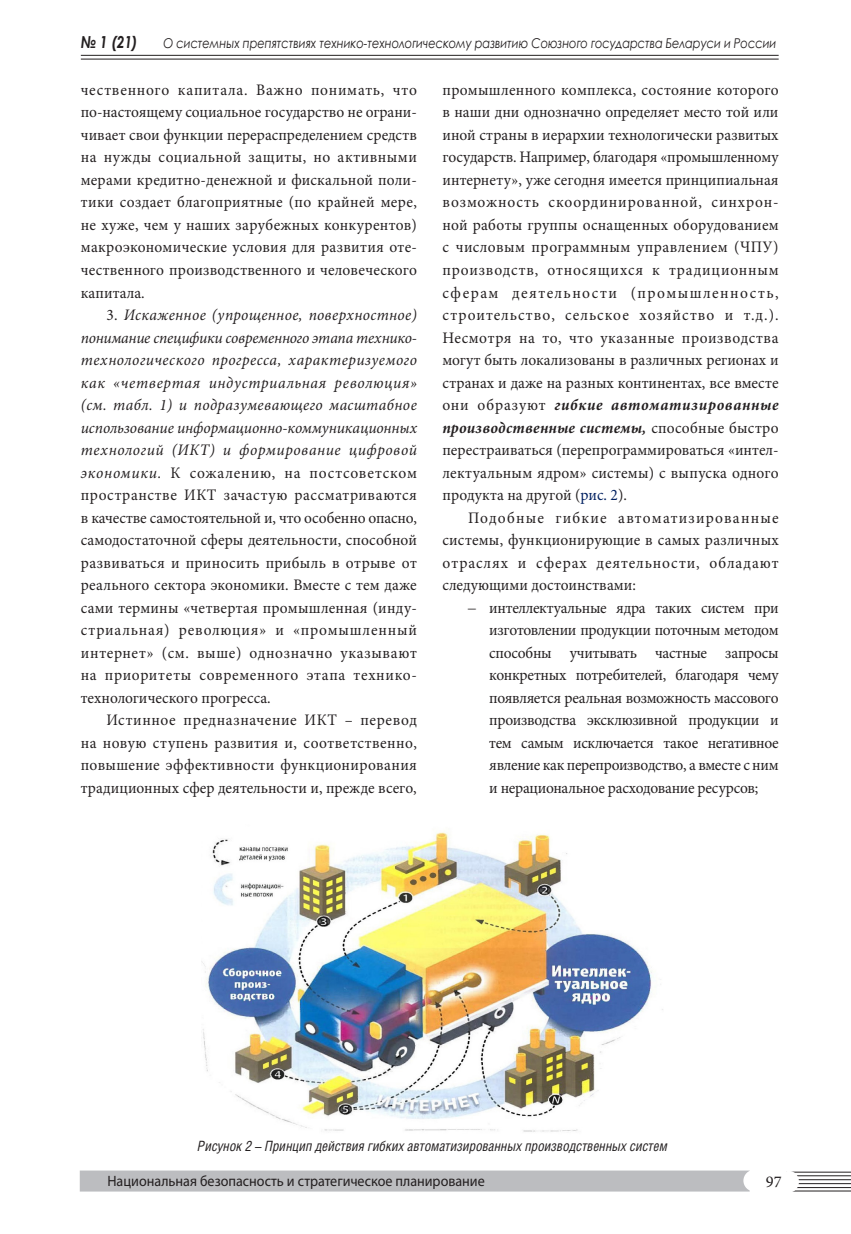
<style>
.page{position:relative;width:851px;height:1234px;background:#fff}
.page>*{position:absolute;margin:0;border:0;box-sizing:border-box;transform-origin:0 0}
.t1{font:italic 700 16.5px "Century Gothic";color:#231f20;scale:.85 1}
.t2{font:16.5px "Minion Pro";color:#231f20}
.Основной_текст2{font:16.05px/22.5px "Minion Pro";letter-spacing:.01em;color:#231f20;text-align:justify;scale:.96 1}
.t3{font:15px "Myriad Pro";color:#231f20;scale:.94 1}
.ПодписьРисунков{font:italic 14.1px "Helios Cond";color:#231f20;scale:.95 1}
.t4{font:italic 13.5px "Century Gothic";letter-spacing:-.01em;color:#231f20;scale:.85 1}
.s1{font-style:italic}
.s2{font-weight:700;font-style:italic}
.s3{color:#002060}
.s4{font-family:"Times New Roman"}
</style>
<div class="page">
<div style="left:80px;top:1170px;width:669px;height:21px;background:#bcbdc0"></div>
<div style="left:744px;top:1170px;width:20px;height:20px;background:#fff;border-radius:50%"></div>
<div style="left:743px;top:1169px;width:22px;height:22px;border:2px solid #fff;border-radius:50%"></div>
<hr style="left:786px;top:1182px;width:64px;height:1px;background:#231f20">
<hr style="left:786px;top:1171px;width:64px;height:1px;background:#231f20">
<hr style="left:786px;top:1174px;width:64px;height:1px;background:#231f20">
<hr style="left:786px;top:1178px;width:64px;height:1px;background:#231f20">
<hr style="left:786px;top:1186px;width:64px;height:1px;background:#231f20">
<hr style="left:786px;top:1190px;width:64px;height:1px;background:#231f20">
<div style="left:779px;top:1171px;width:18px;height:20px;background:#fff;border-radius:50%"></div>
<div style="left:778px;top:1170px;width:20px;height:22px;border:2px solid #fff;border-radius:50%"></div>
<hr style="left:81px;top:55px;width:697px;height:1px;background:#231f20">
<hr style="left:81px;top:59px;width:697px;height:1px;background:#231f20">
<img style="left:202px;top:832px;width:461px;height:300px">
<p class="t1" style="left:81px;top:30px;width:68px">№ 1 (21)</p>
<p class="t4" style="left:163px;top:34px;width:722px">О системных препятствиях технико-технологическому развитию Союзного государства Беларуси и России</p>
<p class="Основной_текст2" style="left:81px;top:78px;width:351px">чественного капитала. Важно понимать, что по-настоящему социальное государство не ограни&shy;чивает свои функции перераспределением средств на нужды социальной защиты, но активными мерами кредитно-денежной и фискальной поли&shy;тики создает благоприятные (по крайней мере, не хуже, чем у наших зарубежных конкурентов) макроэкономические условия для развития оте&shy;чественного производственного и человеческого капитала.</p>
<p class="Основной_текст2" style="left:81px;top:303px;width:352px;text-indent:26px">3. <span class="s1">Искаженное (упрощенное, поверхностное) понимание специфики современного этапа технико&shy;технологического прогресса, характеризуемого как «четвертая индустриальная революция» (см. табл. 1) и подразумевающего масштабное использование информационно-коммуникационных технологий (ИКТ) и формирование цифровой экономики.</span> К сожалению, на постсоветском пространстве ИКТ зачастую рассматриваются в качестве самостоятельной и, что особенно опасно, самодостаточной сферы деятельности, способной развиваться и приносить прибыль в отрыве от реального сектора экономики. Вместе с тем даже сами термины «четвертая промышленная (инду&shy;стриальная) революция» и «промышленный интернет» (см. выше) однозначно указывают на приоритеты современного этапа технико&shy;технологического прогресса.</p>
<p class="Основной_текст2" style="left:81px;top:708px;width:351px;text-indent:26px">Истинное предназначение ИКТ – перевод на новую ступень развития и, соответственно, повышение эффективности функционирования традиционных сфер деятельности и, прежде всего,</p>
<p class="Основной_текст2" style="left:442px;top:78px;width:351px">промышленного комплекса, состояние которого в наши дни однозначно определяет место той или иной страны в иерархии технологически развитых государств. Например, благодаря «промышленному интернету», уже сегодня имеется принципиальная возможность скоординированной, синхрон&shy;ной работы группы оснащенных оборудованием с числовым программным управлением (ЧПУ) производств, относящихся к традиционным сферам деятельности (промышленность, строительство, сельское хозяйство и т.д.).<br>Несмотря на то, что указанные производства могут быть локализованы в различных регионах и странах и даже на разных континентах, все вместе они образуют <span class="s2">гибкие автоматизированные производственные системы,</span> способные быстро перестраиваться (перепрограммироваться «интел&shy;лектуальным ядром» системы) с выпуска одного продукта на другой (<span class="s3">рис. 2</span>).</p>
<p class="Основной_текст2" style="left:442px;top:506px;width:351px;text-indent:26px">Подобные гибкие автоматизированные системы, функционирующие в самых различных отраслях и сферах деятельности, обладают следующими достоинствами:</p>
<p class="Основной_текст2" style="left:489px;top:596px;width:303px;text-indent:-21px"><span class="s4">–</span> интеллектуальные ядра таких систем при изготовлении продукции поточным методом способны учитывать частные запросы конкретных потребителей, благодаря чему появляется реальная возможность массового производства эксклюзивной продукции и тем самым исключается такое негативное явление как перепроизводство, а вместе с ним и нерациональное расходование ресурсов;</p>
<p class="ПодписьРисунков" style="left:197px;top:1137px;width:496px">Рисунок 2 – Принцип действия гибких автоматизированных производственных систем</p>
<p class="t3" style="left:107px;top:1171px;width:403px">Национальная безопасность и стратегическое планирование</p>
<p class="t2" style="left:765px;top:1170px;width:17px">97</p>
</div>
